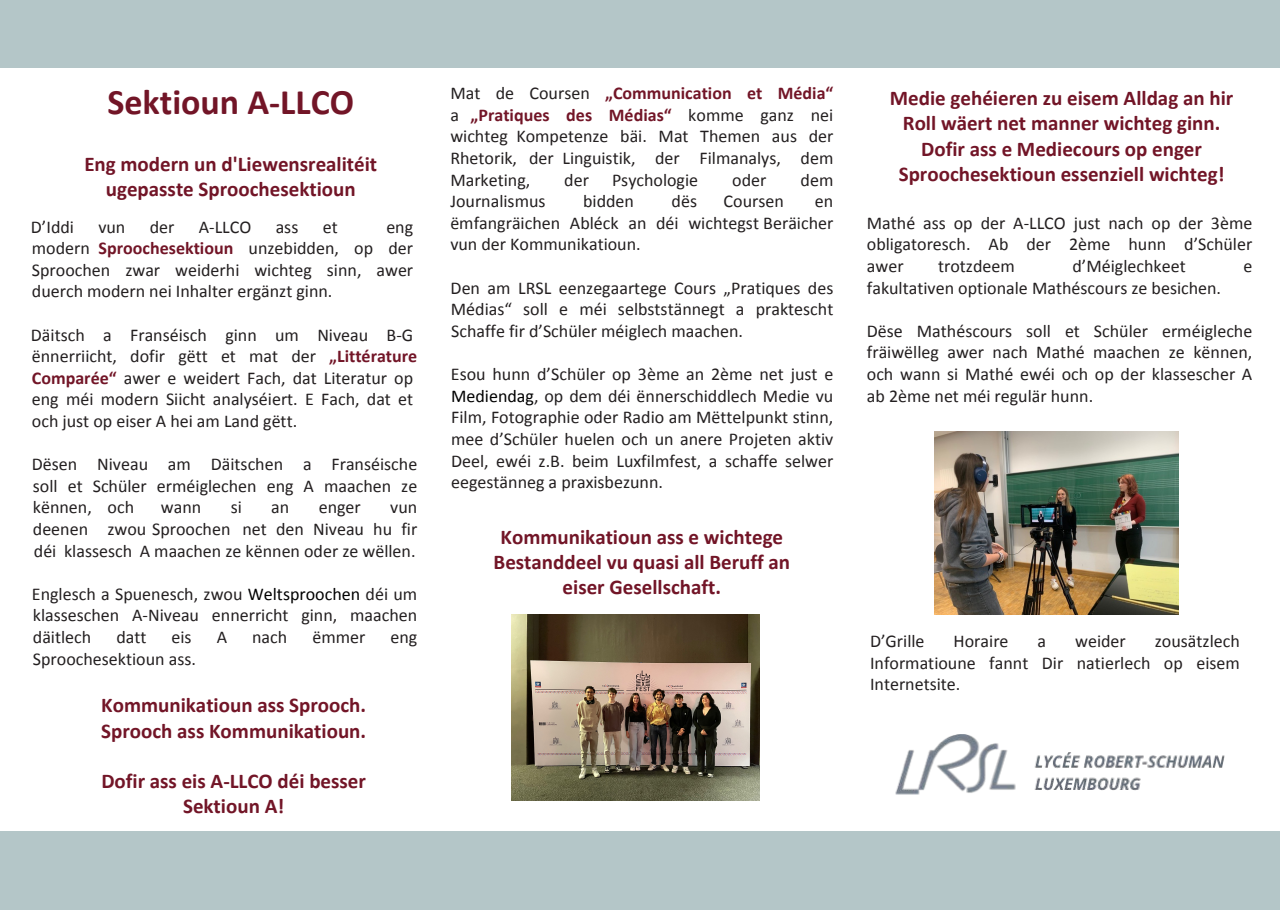
<style>
.page{position:relative;width:1280px;height:910px;background:#fff}
.page>*{position:absolute;margin:0;border:0;box-sizing:border-box;transform-origin:0 0}
.t1{font:700 36px "Calibri";color:#721527}
.t2{font:700 21px/25.2px "Calibri";color:#721527;text-align:center}
.t3{font:18px/21.6px "Calibri";color:#231f20;text-align:justify}
.s1{font-weight:700;color:#721527}
.s2{color:#000}
</style>
<div class="page">
<img style="left:935px;top:432px;width:243px;height:182px">
<img style="left:895px;top:734px;width:330px;height:60px">
<img style="left:512px;top:615px;width:248px;height:186px">
<h1 class="t1" style="left:107px;top:76px;width:248px">Sektioun A-LLCO</h1>
<p class="t2" style="left:84px;top:150px;width:294px">Eng modern un d'Liewensrealitéit ugepasste Sproochesektioun</p>
<p class="t3" style="left:31px;top:215px;width:45px">D’Iddi</p>
<p class="t3" style="left:98px;top:215px;width:29px">vun</p>
<p class="t3" style="left:150px;top:215px;width:26px">der</p>
<p class="t3" style="left:199px;top:215px;width:54px">A-LLCO</p>
<p class="t3" style="left:276px;top:215px;width:24px">ass</p>
<p class="t3" style="left:323px;top:215px;width:16px">et</p>
<p class="t3" style="left:32px;top:215px;width:383px;text-indent:354px">eng modern <span class="s1">Sproochesektioun</span> unzebidden, op der Sproochen zwar weiderhi wichteg sinn, awer duerch modern nei Inhalter ergänzt ginn.</p>
<p class="t3" style="left:31px;top:323px;width:388px;text-align:left">Däitsch a Franséisch ginn um Niveau B-G ënnerriicht, dofir gëtt et mat der <span class="s1">„Littérature Comparée“</span> awer e weidert Fach, dat Literatur op eng méi modern Siicht analyséiert. E Fach, dat et och just op eiser A hei am Land gëtt.</p>
<p class="t3" style="left:32px;top:453px;width:387px">Dësen Niveau am Däitschen a Franséische soll et Schüler erméiglechen eng A maachen ze kënnen, och</p>
<p class="t3" style="left:161px;top:496px;width:42px">wann</p>
<p class="t3" style="left:231px;top:496px;width:13px">si</p>
<p class="t3" style="left:271px;top:496px;width:20px">an</p>
<p class="t3" style="left:319px;top:496px;width:44px">enger</p>
<p class="t3" style="left:33px;top:496px;width:386px;text-indent:357px">vun deenen zwou Sproochen net den Niveau hu fir déi klassesch A maachen ze kënnen oder ze wëllen.</p>
<p class="t3" style="left:32px;top:582px;width:387px">Englesch a Spuenesch, zwou <span class="s2">Weltsproochen</span> déi um klasseschen A-Niveau ennerricht ginn, maachen däitlech</p>
<p class="t3" style="left:116px;top:626px;width:32px">datt</p>
<p class="t3" style="left:172px;top:626px;width:22px">eis</p>
<p class="t3" style="left:217px;top:626px;width:12px">A</p>
<p class="t3" style="left:252px;top:626px;width:37px">nach</p>
<p class="t3" style="left:312px;top:626px;width:54px">ëmmer</p>
<p class="t3" style="left:390px;top:626px;width:28px">eng</p>
<p class="t3" style="left:33px;top:647px;width:165px">Sproochesektioun ass.</p>
<p class="t2" style="left:101px;top:692px;width:266px;text-align:left">Kommunikatioun ass Sprooch.<br>Sprooch ass Kommunikatioun.</p>
<p class="t2" style="left:101px;top:768px;width:266px">Dofir ass eis A-LLCO déi besser<br>Sektioun A!</p>
<p class="t3" style="left:450px;top:82px;width:385px">Mat de Coursen <span class="s1">„Communication et Média“ </span>a <span class="s1">„Pratiques des Médias“</span> komme ganz nei wichteg Kompetenze bäi. Mat Themen aus der Rhetorik, der Linguistik, der Filmanalys, dem Marketing,</p>
<p class="t3" style="left:564px;top:168px;width:26px">der</p>
<p class="t3" style="left:612px;top:168px;width:88px">Psychologie</p>
<p class="t3" style="left:732px;top:168px;width:36px">oder</p>
<p class="t3" style="left:800px;top:168px;width:34px">dem</p>
<p class="t3" style="left:450px;top:190px;width:97px">Journalismus</p>
<p class="t3" style="left:583px;top:190px;width:52px">bidden</p>
<p class="t3" style="left:672px;top:190px;width:27px">dës</p>
<p class="t3" style="left:724px;top:190px;width:62px">Coursen</p>
<p class="t3" style="left:450px;top:190px;width:385px;text-indent:365px">en ëmfangräichen Abléck an déi wichtegst Beräicher vun der Kommunikatioun.</p>
<p class="t3" style="left:451px;top:276px;width:384px">Den am LRSL eenzegaartege Cours „Pratiques des Médias“ soll e méi selbststännegt a praktescht Schaffe fir d’Schüler méiglech maachen.</p>
<p class="t3" style="left:451px;top:363px;width:384px">Esou hunn d’Schüler op 3ème an 2ème net just e <span class="s2">Mediendag</span>, op dem déi ënnerschiddlech Medie vu Film, Fotographie oder Radio am Mëttelpunkt stinn, mee d’Schüler huelen och un anere Projeten aktiv Deel, ewéi z.B. beim Luxfilmfest, a schaffe selwer eegestänneg a praxisbezunn.</p>
<p class="t2" style="left:494px;top:523px;width:298px">Kommunikatioun ass e wichtege<br>Bestanddeel vu quasi all Beruff an eiser Gesellschaft.</p>
<p class="t2" style="left:890px;top:85px;width:345px">Medie gehéieren zu eisem Alldag an hir Roll wäert net manner wichteg ginn.<br>Dofir ass e Mediecours op enger Sproochesektioun essenziell wichteg!</p>
<p class="t3" style="left:867px;top:211px;width:387px">Mathé ass op der A-LLCO just nach op der 3ème obligatoresch. Ab der 2ème hunn d’Schüler awer</p>
<p class="t3" style="left:938px;top:255px;width:78px">trotzdeem</p>
<p class="t3" style="left:1072px;top:255px;width:115px">d’Méiglechkeet</p>
<p class="t3" style="left:1243px;top:255px;width:10px">e</p>
<p class="t3" style="left:867px;top:276px;width:356px">fakultativen optionale Mathéscours ze besichen.</p>
<p class="t3" style="left:867px;top:319px;width:387px">Dëse Mathéscours soll et Schüler erméigleche fräiwëlleg awer nach Mathé maachen ze kënnen, och wann si Mathé ewéi och op der klassescher A ab 2ème net méi regulär hunn.</p>
<p class="t3" style="left:870px;top:630px;width:56px">D’Grille</p>
<p class="t3" style="left:953px;top:630px;width:56px">Horaire</p>
<p class="t3" style="left:1037px;top:630px;width:10px">a</p>
<p class="t3" style="left:1075px;top:630px;width:52px">weider</p>
<p class="t3" style="left:870px;top:630px;width:371px;text-indent:285px">zousätzlech Informatioune fannt Dir natierlech op eisem Internetsite.</p>
</div>
